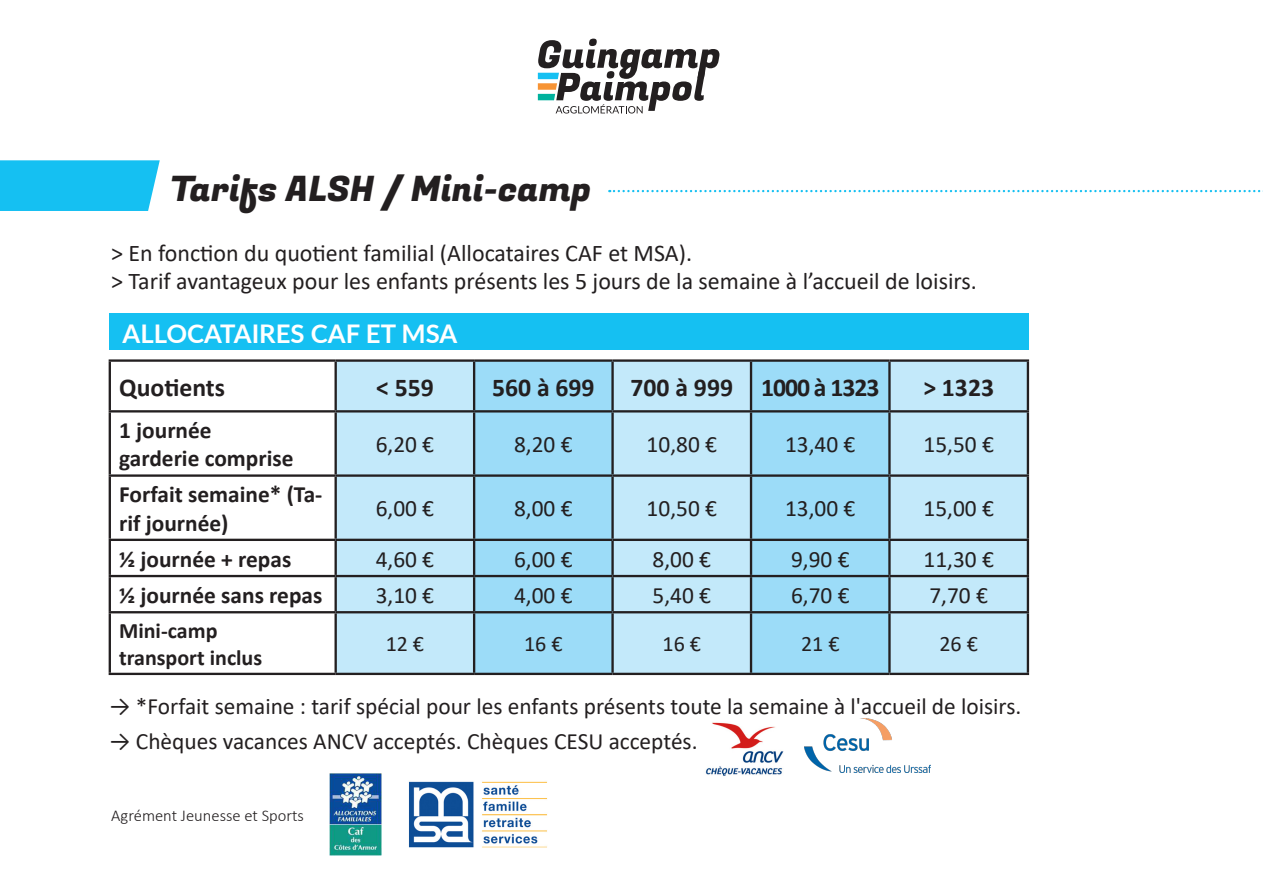
<style>
.page{position:relative;width:1263px;height:893px;background:#fff}
.page>*{position:absolute;margin:0;border:0;box-sizing:border-box;transform-origin:0 0}
.t1{font:35.1px "Fugaz One";color:#231f20}
.t2{font:700 25.65px "Calibri";color:#231f20}
.t3{font:700 25.65px "Lato";color:#fff}
.t4{font:700 25.65px "Calibri";letter-spacing:-.04em;color:#231f20}
.t5{font:24px "Calibri";color:#231f20}
.t6{font:23.4px "Calibri";color:#231f20}
.t7{font:700 23.4px/28px "Calibri";color:#231f20}
.t8{font:700 22.05px "Calibri";color:#231f20}
.t9{font:22.05px "Calibri";color:#231f20}
.t10{font:300 16.5px "Calibri";color:#231f20}
</style>
<div class="page">
<svg style="left:538px;top:39px;width:181px;height:75px"></svg>
<img style="left:330px;top:773px;width:51px;height:83px">
<img style="left:409px;top:781px;width:138px;height:67px">
<div style="left:109px;top:314px;width:920px;height:36px;background:#15c0f2"></div>
<div style="left:337px;top:362px;width:690px;height:311px;background:#c3e9fa"></div>
<svg style="left:475px;top:362px;width:413px;height:311px;background:#a7def6"></svg>
<hr style="left:109px;top:359px;width:227px;height:3px;background:#231f20">
<hr style="left:109px;top:362px;width:2px;height:48px;background:#231f20">
<hr style="left:336px;top:359px;width:138px;height:3px;background:#231f20">
<hr style="left:334px;top:362px;width:3px;height:48px;background:#231f20">
<hr style="left:474px;top:359px;width:139px;height:3px;background:#231f20">
<hr style="left:473px;top:362px;width:2px;height:48px;background:#231f20">
<hr style="left:613px;top:359px;width:138px;height:3px;background:#231f20">
<hr style="left:611px;top:362px;width:3px;height:48px;background:#231f20">
<hr style="left:751px;top:359px;width:138px;height:3px;background:#231f20">
<hr style="left:750px;top:362px;width:2px;height:48px;background:#231f20">
<hr style="left:889px;top:359px;width:140px;height:3px;background:#231f20">
<hr style="left:888px;top:362px;width:3px;height:48px;background:#231f20">
<hr style="left:1027px;top:362px;width:2px;height:48px;background:#231f20">
<hr style="left:109px;top:410px;width:227px;height:2px;background:#231f20">
<hr style="left:109px;top:412px;width:2px;height:62px;background:#231f20">
<hr style="left:336px;top:410px;width:138px;height:2px;background:#231f20">
<hr style="left:334px;top:412px;width:3px;height:62px;background:#231f20">
<hr style="left:474px;top:410px;width:139px;height:2px;background:#231f20">
<hr style="left:473px;top:412px;width:2px;height:62px;background:#231f20">
<hr style="left:613px;top:410px;width:138px;height:2px;background:#231f20">
<hr style="left:611px;top:412px;width:3px;height:62px;background:#231f20">
<hr style="left:751px;top:410px;width:138px;height:2px;background:#231f20">
<hr style="left:750px;top:412px;width:2px;height:62px;background:#231f20">
<hr style="left:889px;top:410px;width:140px;height:2px;background:#231f20">
<hr style="left:888px;top:412px;width:3px;height:62px;background:#231f20">
<hr style="left:1027px;top:412px;width:2px;height:62px;background:#231f20">
<hr style="left:109px;top:474px;width:227px;height:3px;background:#231f20">
<hr style="left:109px;top:477px;width:2px;height:62px;background:#231f20">
<hr style="left:336px;top:474px;width:138px;height:3px;background:#231f20">
<hr style="left:334px;top:477px;width:3px;height:62px;background:#231f20">
<hr style="left:474px;top:474px;width:139px;height:3px;background:#231f20">
<hr style="left:473px;top:477px;width:2px;height:62px;background:#231f20">
<hr style="left:613px;top:474px;width:138px;height:3px;background:#231f20">
<hr style="left:611px;top:477px;width:3px;height:62px;background:#231f20">
<hr style="left:751px;top:474px;width:138px;height:3px;background:#231f20">
<hr style="left:750px;top:477px;width:2px;height:62px;background:#231f20">
<hr style="left:889px;top:474px;width:140px;height:3px;background:#231f20">
<hr style="left:888px;top:477px;width:3px;height:62px;background:#231f20">
<hr style="left:1027px;top:477px;width:2px;height:62px;background:#231f20">
<hr style="left:109px;top:539px;width:227px;height:2px;background:#231f20">
<hr style="left:109px;top:541px;width:2px;height:34px;background:#231f20">
<hr style="left:336px;top:539px;width:138px;height:2px;background:#231f20">
<hr style="left:334px;top:541px;width:3px;height:34px;background:#231f20">
<hr style="left:474px;top:539px;width:139px;height:2px;background:#231f20">
<hr style="left:473px;top:541px;width:2px;height:34px;background:#231f20">
<hr style="left:613px;top:539px;width:138px;height:2px;background:#231f20">
<hr style="left:611px;top:541px;width:3px;height:34px;background:#231f20">
<hr style="left:751px;top:539px;width:138px;height:2px;background:#231f20">
<hr style="left:750px;top:541px;width:2px;height:34px;background:#231f20">
<hr style="left:889px;top:539px;width:140px;height:2px;background:#231f20">
<hr style="left:888px;top:541px;width:3px;height:34px;background:#231f20">
<hr style="left:1027px;top:541px;width:2px;height:34px;background:#231f20">
<hr style="left:109px;top:575px;width:227px;height:2px;background:#231f20">
<hr style="left:109px;top:577px;width:2px;height:34px;background:#231f20">
<hr style="left:336px;top:575px;width:138px;height:2px;background:#231f20">
<hr style="left:334px;top:577px;width:3px;height:34px;background:#231f20">
<hr style="left:474px;top:575px;width:139px;height:2px;background:#231f20">
<hr style="left:473px;top:577px;width:2px;height:34px;background:#231f20">
<hr style="left:613px;top:575px;width:138px;height:2px;background:#231f20">
<hr style="left:611px;top:577px;width:3px;height:34px;background:#231f20">
<hr style="left:751px;top:575px;width:138px;height:2px;background:#231f20">
<hr style="left:750px;top:577px;width:2px;height:34px;background:#231f20">
<hr style="left:889px;top:575px;width:140px;height:2px;background:#231f20">
<hr style="left:888px;top:577px;width:3px;height:34px;background:#231f20">
<hr style="left:1027px;top:577px;width:2px;height:34px;background:#231f20">
<hr style="left:109px;top:611px;width:227px;height:2px;background:#231f20">
<hr style="left:109px;top:613px;width:2px;height:60px;background:#231f20">
<hr style="left:336px;top:611px;width:138px;height:2px;background:#231f20">
<hr style="left:334px;top:613px;width:3px;height:60px;background:#231f20">
<hr style="left:474px;top:611px;width:139px;height:2px;background:#231f20">
<hr style="left:473px;top:613px;width:2px;height:60px;background:#231f20">
<hr style="left:613px;top:611px;width:138px;height:2px;background:#231f20">
<hr style="left:611px;top:613px;width:3px;height:60px;background:#231f20">
<hr style="left:751px;top:611px;width:138px;height:2px;background:#231f20">
<hr style="left:750px;top:613px;width:2px;height:60px;background:#231f20">
<hr style="left:889px;top:611px;width:140px;height:2px;background:#231f20">
<hr style="left:888px;top:613px;width:3px;height:60px;background:#231f20">
<hr style="left:1027px;top:613px;width:2px;height:60px;background:#231f20">
<hr style="left:109px;top:673px;width:227px;height:2px;background:#231f20">
<hr style="left:336px;top:673px;width:138px;height:2px;background:#231f20">
<hr style="left:474px;top:673px;width:139px;height:2px;background:#231f20">
<hr style="left:613px;top:673px;width:138px;height:2px;background:#231f20">
<hr style="left:751px;top:673px;width:138px;height:2px;background:#231f20">
<hr style="left:889px;top:673px;width:140px;height:2px;background:#231f20">
<div style="left:0;top:160px;width:160px;height:51px;background:#15c0f2"></div>
<img style="left:804px;top:719px;width:126px;height:53px">
<img style="left:705px;top:722px;width:79px;height:54px">
<svg style="left:609px;top:190px;width:654px;height:2px"></svg>
<p class="t1" style="left:170px;top:164px;width:423px">Tarifs ALSH / Mini-camp</p>
<p class="t5" style="left:111px;top:236px;width:582px">&gt; En fonction du quotient familial (Allocataires CAF et MSA).</p>
<p class="t5" style="left:111px;top:265px;width:867px">&gt; Tarif avantageux pour les enfants présents les 5 jours de la semaine à l’accueil de loisirs.</p>
<p class="t3" style="left:123px;top:315px;width:336px">ALLOCATAIRES CAF ET MSA</p>
<p class="t2" style="left:119px;top:369px;width:107px">Quotients</p>
<p class="t2" style="left:376px;top:369px;width:59px">&lt; 559</p>
<p class="t2" style="left:492px;top:369px;width:104px">560 à 699</p>
<p class="t2" style="left:631px;top:369px;width:104px">700 à 999</p>
<p class="t4" style="left:761px;top:369px;width:120px">1000 à 1323</p>
<p class="t2" style="left:923px;top:369px;width:72px">&gt; 1323</p>
<p class="t7" style="left:119px;top:416px;width:94px">1 journée</p>
<p class="t7" style="left:119px;top:444px;width:176px">garderie comprise</p>
<p class="t6" style="left:376px;top:428px;width:60px">6,20 €</p>
<p class="t6" style="left:514px;top:428px;width:60px">8,20 €</p>
<p class="t6" style="left:647px;top:428px;width:72px">10,80 €</p>
<p class="t6" style="left:785px;top:428px;width:72px">13,40 €</p>
<p class="t6" style="left:923px;top:428px;width:72px">15,50 €</p>
<p class="t7" style="left:119px;top:480px;width:205px">Forfait semaine* (Ta&shy;rif journée)</p>
<p class="t6" style="left:376px;top:492px;width:60px">6,00 €</p>
<p class="t6" style="left:514px;top:492px;width:60px">8,00 €</p>
<p class="t6" style="left:647px;top:492px;width:72px">10,50 €</p>
<p class="t6" style="left:785px;top:492px;width:72px">13,00 €</p>
<p class="t6" style="left:923px;top:492px;width:72px">15,00 €</p>
<p class="t7" style="left:119px;top:545px;width:174px">½ journée + repas</p>
<p class="t6" style="left:376px;top:543px;width:60px">4,60 €</p>
<p class="t6" style="left:514px;top:543px;width:60px">6,00 €</p>
<p class="t6" style="left:652px;top:543px;width:60px">8,00 €</p>
<p class="t6" style="left:791px;top:543px;width:60px">9,90 €</p>
<p class="t6" style="left:923px;top:543px;width:72px">11,30 €</p>
<p class="t7" style="left:119px;top:581px;width:205px">½ journée sans repas</p>
<p class="t6" style="left:376px;top:579px;width:60px">3,10 €</p>
<p class="t6" style="left:514px;top:579px;width:60px">4,00 €</p>
<p class="t6" style="left:652px;top:579px;width:60px">5,40 €</p>
<p class="t6" style="left:791px;top:579px;width:60px">6,70 €</p>
<p class="t6" style="left:929px;top:579px;width:60px">7,70 €</p>
<p class="t8" style="left:119px;top:615px;width:100px">Mini-camp</p>
<p class="t8" style="left:119px;top:642px;width:145px">transport inclus</p>
<p class="t9" style="left:386px;top:629px;width:40px">12 €</p>
<p class="t9" style="left:524px;top:629px;width:40px">16 €</p>
<p class="t9" style="left:662px;top:629px;width:40px">16 €</p>
<p class="t9" style="left:801px;top:629px;width:40px">21 €</p>
<p class="t9" style="left:939px;top:629px;width:40px">26 €</p>
<p class="t6" style="left:109px;top:690px;width:913px">→ *Forfait semaine : tarif spécial pour les enfants présents toute la semaine à l'accueil de loisirs.</p>
<p class="t6" style="left:109px;top:725px;width:590px">→ Chèques vacances ANCV acceptés. Chèques CESU acceptés.</p>
<p class="t10" style="left:111px;top:805px;width:194px">Agrément Jeunesse et Sports</p>
</div>
